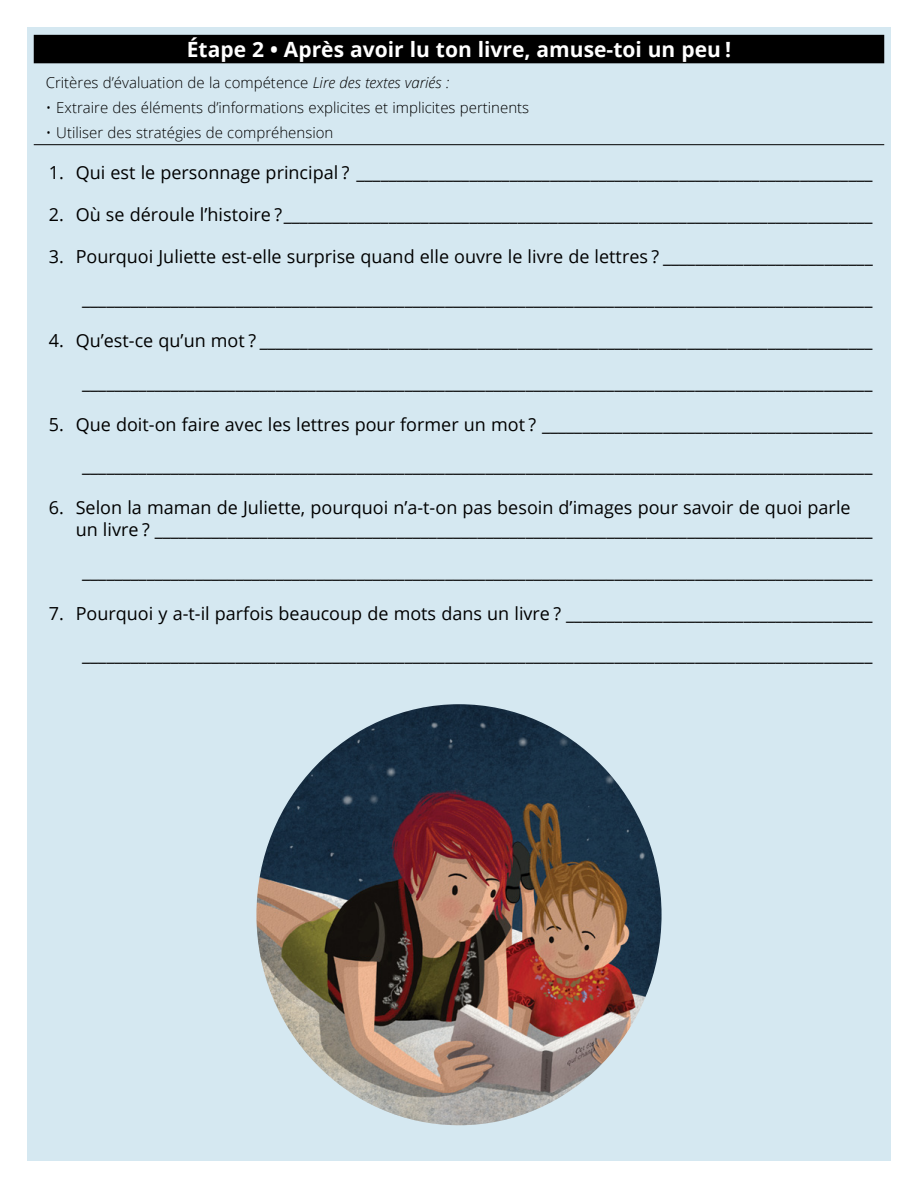
<style>
.page{position:relative;width:918px;height:1188px;background:#fff}
.page>*{position:absolute;margin:0;border:0;box-sizing:border-box;transform-origin:0 0}
.Étapes{font:700 21px "Open Sans";color:#fff}
.Texte_filet_réponse{font:18px/21.6px "Open Sans";color:#000}
.Critères_évaluation{font:300 15px "Open Sans";color:#000}
.s1{font-style:italic}
</style>
<div class="page">
<div style="left:27px;top:27px;width:864px;height:1134px;background:#d5e8f1"></div>
<div style="left:34px;top:35px;width:850px;height:28px;background:#000"></div>
<hr style="left:34px;top:144px;width:850px;height:1px;background:#000">
<img style="left:256px;top:704px;width:406px;height:421px">
<p class="Étapes" style="left:187px;top:34px;width:546px">Étape 2 • Après avoir lu ton livre, amuse-toi un peu !</p>
<p class="Critères_évaluation" style="left:46px;top:72px;width:405px">Critères d’évaluation de la compétence <span class="s1">Lire des textes variés :</span></p>
<p class="Critères_évaluation" style="left:46px;top:97px;width:485px">• Extraire des éléments d’informations explicites et implicites pertinents</p>
<p class="Critères_évaluation" style="left:46px;top:122px;width:289px">• Utiliser des stratégies de compréhension</p>
<p class="Texte_filet_réponse" style="left:49px;top:162px;width:825px">1. Qui est le personnage principal ? ________________________________________________________________</p>
<p class="Texte_filet_réponse" style="left:49px;top:203px;width:825px">2. Où se déroule l’histoire ?_________________________________________________________________________</p>
<p class="Texte_filet_réponse" style="left:49px;top:245px;width:825px">3. Pourquoi Juliette est-elle surprise quand elle ouvre le livre de lettres ? __________________________</p>
<p class="Texte_filet_réponse" style="left:82px;top:287px;width:792px">__________________________________________________________________________________________________</p>
<p class="Texte_filet_réponse" style="left:49px;top:329px;width:825px">4. Qu’est-ce qu’un mot ? ____________________________________________________________________________</p>
<p class="Texte_filet_réponse" style="left:82px;top:371px;width:792px">__________________________________________________________________________________________________</p>
<p class="Texte_filet_réponse" style="left:49px;top:413px;width:825px">5. Que doit-on faire avec les lettres pour former un mot ? _________________________________________</p>
<p class="Texte_filet_réponse" style="left:82px;top:455px;width:792px">__________________________________________________________________________________________________</p>
<p class="Texte_filet_réponse" style="left:76px;top:496px;width:798px;text-indent:-27px">6. Selon la maman de Juliette, pourquoi n’a-t-on pas besoin d’images pour savoir de quoi parle un livre ? _________________________________________________________________________________________</p>
<p class="Texte_filet_réponse" style="left:82px;top:560px;width:792px">__________________________________________________________________________________________________</p>
<p class="Texte_filet_réponse" style="left:49px;top:602px;width:825px">7. Pourquoi y a-t-il parfois beaucoup de mots dans un livre ? ______________________________________</p>
<p class="Texte_filet_réponse" style="left:82px;top:644px;width:792px">__________________________________________________________________________________________________</p>
</div>
